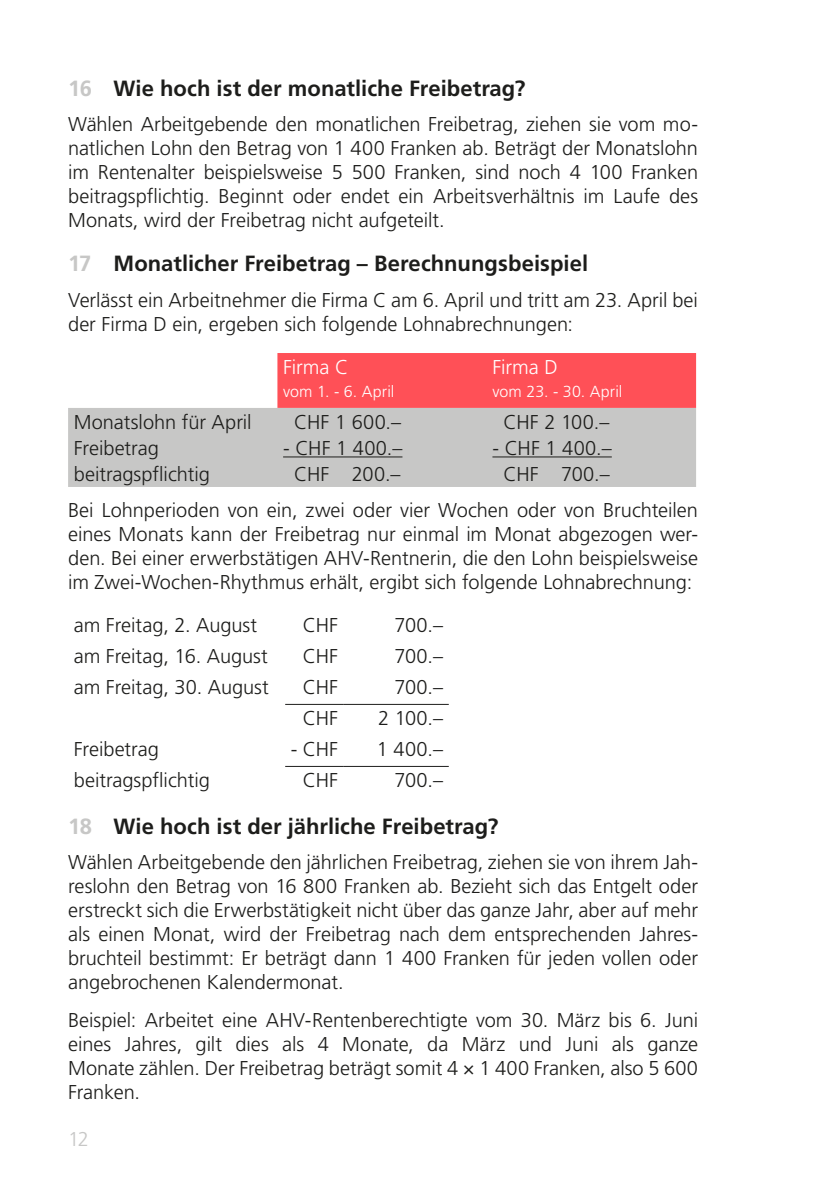
<style>
.page{position:relative;width:840px;height:1191px;background:#fff}
.page>*{position:absolute;margin:0;border:0;box-sizing:border-box;transform-origin:0 0}
.t1{font:700 22px "Frutiger LT Std";color:#1d1d1b}
.Grundtext{font:300 20px/24px "Frutiger LT Std";color:#1d1d1b;text-align:justify}
.Tabellen_Text_Weiss{font:300 20px "Frutiger LT Std";letter-spacing:-.005em;color:#fff}
.t2{font:300 20px "Frutiger LT Std";color:#c7c7c6}
.Tabellen_Text_Weiss-2{font:300 16px "Frutiger LT Std";letter-spacing:.01em;color:#fff}
.s1{color:#c7c7c6}
</style>
<div class="page">
<div style="left:277px;top:353px;width:418px;height:55px;background:#ff5057"></div>
<div style="left:68px;top:408px;width:627px;height:79px;background:#c7c7c6"></div>
<hr style="left:283px;top:456px;width:119px;height:1px;background:#1d1d1b">
<hr style="left:492px;top:456px;width:119px;height:1px;background:#1d1d1b">
<hr style="left:285px;top:704px;width:58px;height:1px;background:#1d1d1b">
<hr style="left:343px;top:704px;width:105px;height:1px;background:#1d1d1b">
<hr style="left:285px;top:766px;width:58px;height:1px;background:#1d1d1b">
<hr style="left:343px;top:766px;width:105px;height:1px;background:#1d1d1b">
<p class="t1" style="left:68px;top:75px;width:458px"><span class="s1">16</span> Wie hoch ist der monatliche Freibetrag?</p>
<p class="Grundtext" style="left:68px;top:113px;width:631px">Wählen Arbeitgebende den monatlichen Freibetrag, ziehen sie vom mo&shy;natlichen Lohn den Betrag von 1 400 Franken ab. Beträgt der Monatslohn im Rentenalter beispielsweise 5 500 Franken, sind noch 4 100 Franken beitragspflichtig. Beginnt oder endet ein Arbeitsverhältnis im Laufe des Monats, wird der Freibetrag nicht aufgeteilt.</p>
<p class="t1" style="left:68px;top:251px;width:521px"><span class="s1">17</span> Monatlicher Freibetrag – Berechnungsbeispiel</p>
<p class="Grundtext" style="left:68px;top:288px;width:631px">Verlässt ein Arbeitnehmer die Firma C am 6. April und tritt am 23. April bei der Firma D ein, ergeben sich folgende Lohnabrechnungen:</p>
<p class="Tabellen_Text_Weiss" style="left:283px;top:355px;width:67px">Firma C</p>
<p class="Tabellen_Text_Weiss" style="left:492px;top:355px;width:67px">Firma D</p>
<p class="Tabellen_Text_Weiss-2" style="left:283px;top:382px;width:113px">vom 1. - 6. April</p>
<p class="Tabellen_Text_Weiss-2" style="left:492px;top:382px;width:131px">vom 23. - 30. April</p>
<p class="Grundtext" style="left:74px;top:410px;width:179px">Monatslohn für April</p>
<p class="Grundtext" style="left:294px;top:410px;width:108px">CHF 1 600.–</p>
<p class="Grundtext" style="left:503px;top:410px;width:107px">CHF 2 100.–</p>
<p class="Grundtext" style="left:74px;top:436px;width:86px">Freibetrag</p>
<p class="Grundtext" style="left:283px;top:436px;width:121px">- CHF 1 400.–</p>
<p class="Grundtext" style="left:492px;top:436px;width:121px">- CHF 1 400.–</p>
<p class="Grundtext" style="left:74px;top:463px;width:137px">beitragspflichtig</p>
<p class="Grundtext" style="left:294px;top:463px;width:108px">CHF 200.–</p>
<p class="Grundtext" style="left:503px;top:463px;width:108px">CHF 700.–</p>
<p class="Grundtext" style="left:68px;top:498px;width:631px">Bei Lohnperioden von ein, zwei oder vier Wochen oder von Bruchteilen eines Monats kann der Freibetrag nur einmal im Monat abgezogen wer&shy;den. Bei einer erwerbstätigen AHV-Rentnerin, die den Lohn beispielsweise im Zwei-Wochen-Rhythmus erhält, ergibt sich folgende Lohnabrechnung:</p>
<p class="Grundtext" style="left:74px;top:613px;width:185px">am Freitag, 2. August</p>
<p class="Grundtext" style="left:303px;top:613px;width:37px">CHF</p>
<p class="Grundtext" style="left:394px;top:613px;width:50px">700.–</p>
<p class="Grundtext" style="left:74px;top:644px;width:195px">am Freitag, 16. August</p>
<p class="Grundtext" style="left:303px;top:644px;width:37px">CHF</p>
<p class="Grundtext" style="left:394px;top:644px;width:50px">700.–</p>
<p class="Grundtext" style="left:74px;top:675px;width:196px">am Freitag, 30. August</p>
<p class="Grundtext" style="left:303px;top:675px;width:37px">CHF</p>
<p class="Grundtext" style="left:394px;top:675px;width:50px">700.–</p>
<p class="Grundtext" style="left:303px;top:706px;width:37px">CHF</p>
<p class="Grundtext" style="left:378px;top:706px;width:66px">2 100.–</p>
<p class="Grundtext" style="left:74px;top:737px;width:86px">Freibetrag</p>
<p class="Grundtext" style="left:291px;top:737px;width:49px">- CHF</p>
<p class="Grundtext" style="left:376px;top:737px;width:68px">1 400.–</p>
<p class="Grundtext" style="left:74px;top:768px;width:137px">beitragspflichtig</p>
<p class="Grundtext" style="left:303px;top:768px;width:37px">CHF</p>
<p class="Grundtext" style="left:394px;top:768px;width:50px">700.–</p>
<p class="t1" style="left:68px;top:813px;width:431px"><span class="s1">18</span> Wie hoch ist der jährliche Freibetrag?</p>
<p class="Grundtext" style="left:68px;top:850px;width:631px">Wählen Arbeitgebende den jährlichen Freibetrag, ziehen sie von ihrem Jah&shy;reslohn den Betrag von 16 800 Franken ab. Bezieht sich das Entgelt oder erstreckt sich die Erwerbstätigkeit nicht über das ganze Jahr, aber auf mehr als einen Monat, wird der Freibetrag nach dem entsprechenden Jahres&shy;bruchteil bestimmt: Er beträgt dann 1 400 Franken für jeden vollen oder angebrochenen Kalendermonat.</p>
<p class="Grundtext" style="left:68px;top:1008px;width:631px">Beispiel: Arbeitet eine AHV-Rentenberechtigte vom 30. März bis 6. Juni eines Jahres, gilt dies als 4 Monate, da März und Juni als ganze Monate zählen. Der Freibetrag beträgt somit 4 × 1 400 Franken, also 5 600<br>Franken.</p>
<p class="t2" style="left:68px;top:1127px;width:22px">12</p>
</div>
